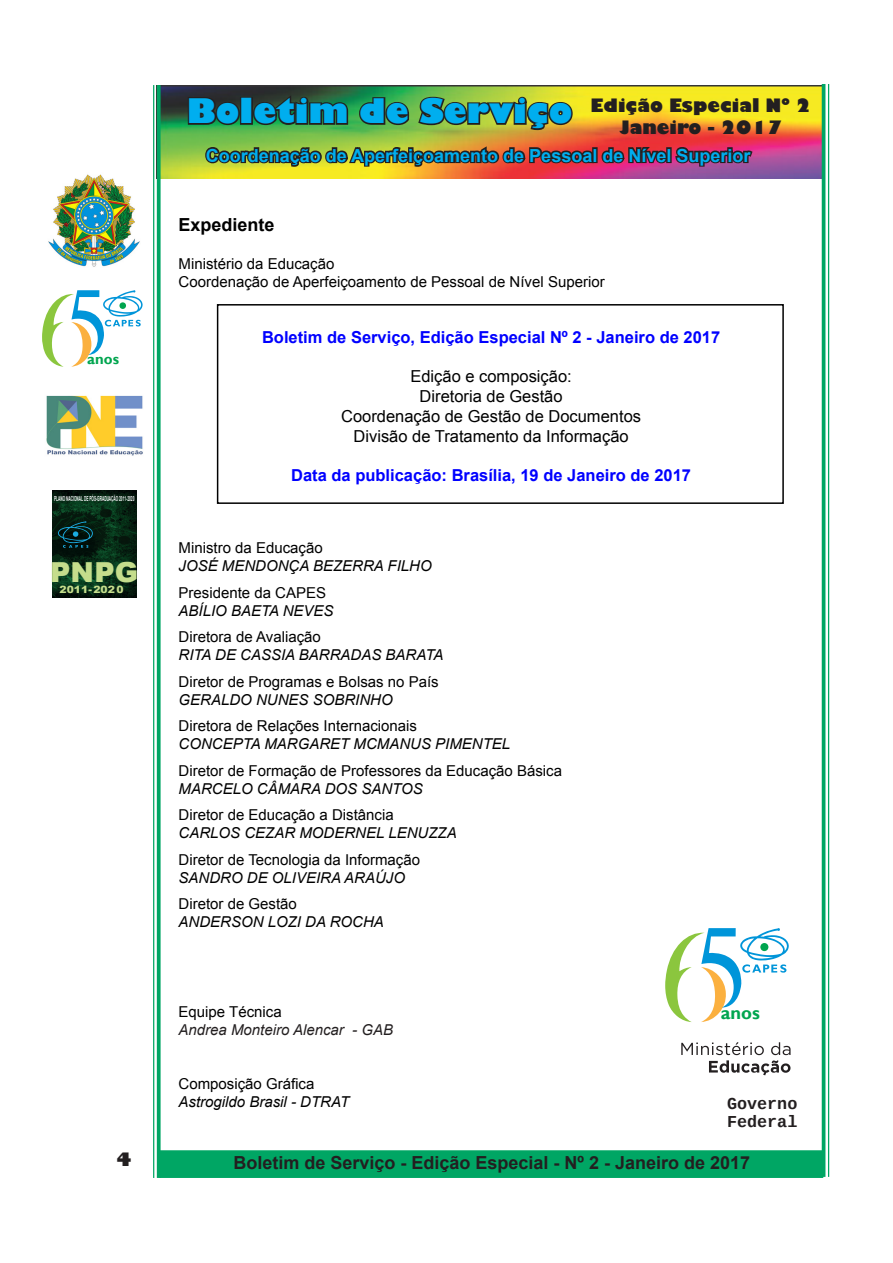
<style>
.page{position:relative;width:893px;height:1263px;background:#fff}
.page>*{position:absolute;margin:0;border:0;box-sizing:border-box;transform-origin:0 0}
.t1{font:800 33px "Gill Sans";color:#00aeef}
.t2{font:900 27.6px "Arial";color:#c5dd8c}
.t3{font:700 18.3px "Gill Sans";color:#00a54f}
.t4{font:700 18px "Arial";color:#00aeef}
.t5{font:700 18px "Arial";color:#231f20}
.t6{font:800 18px/21.6px "Gill Sans";color:#231f20;text-align:center}
.t7{font:700 18px "Arial";color:#000}
.t8{font:700 16.8px/18px "Liberation Mono";color:#231f20}
.t9{font:16.5px "Arial";color:#000}
.t10{font:700 16.5px "Arial";color:#00f}
.t11{font:15px "Arial";color:#000}
.t12{font:italic 15px "Arial";color:#000}
.t13{font:italic 15px "Arial";color:#231f20}
.t14{font:700 14.85px "Gill Sans";color:#00a54f}
.t15{font:900 10.05px "Arial";color:#c5dd8c;scale:1.08 1}
.t16{font:700 7.05px "Arial";color:#f2f3f4;scale:.46 1}
</style>
<div class="page">
<img style="left:161px;top:85px;width:661px;height:93px">
<div style="left:159px;top:1150px;width:664px;height:28px;background:#00a664;border:2px solid #00a664"></div>
<hr style="left:153px;top:85px;width:1px;height:1093px;background:#00a664">
<svg style="left:157px;top:85px;width:4px;height:1093px;background:#17ad71"></svg>
<hr style="left:822px;top:84px;width:3px;height:1093px;background:#00a664">
<hr style="left:828px;top:84px;width:1px;height:1093px;background:#00a664">
<img style="left:52px;top:491px;width:84px;height:106px">
<svg style="left:57px;top:521px;width:36px;height:27px"></svg>
<img style="left:186px;top:92px;width:568px;height:76px">
<img style="left:48px;top:174px;width:92px;height:93px">
<img style="left:46px;top:395px;width:97px;height:61px">
<svg style="left:42px;top:290px;width:101px;height:77px"></svg>
<div style="left:217px;top:304px;width:567px;height:200px;border:2px solid #000"></div>
<svg style="left:665px;top:928px;width:124px;height:94px"></svg>
<svg style="left:681px;top:1042px;width:109px;height:33px"></svg>
<p class="t14" style="left:87px;top:350px;width:33px">anos</p>
<p class="t16" style="left:54px;top:494px;width:176px">PLANO NACIONAL DE PÓS-GRADUAÇÃO 2011-2020</p>
<h2 class="t2" style="left:50px;top:552px;width:90px">PNPG</h2>
<p class="t15" style="left:60px;top:582px;width:61px">2011-2020</p>
<p class="t6" style="left:116px;top:1150px;width:17px">4</p>
<h1 class="t1" style="left:187px;top:90px;width:387px">Boletim de Serviço</h1>
<p class="t6" style="left:591px;top:96px;width:222px">Edição Especial Nº 2<br>Janeiro - 2017</p>
<p class="t4" style="left:206px;top:143px;width:546px">Coordenação de Aperfeiçoamento de Pessoal de Nível Superior</p>
<p class="t7" style="left:179px;top:213px;width:98px">Expediente</p>
<p class="t11" style="left:179px;top:254px;width:157px">Ministério da Educação</p>
<p class="t11" style="left:179px;top:272px;width:428px">Coordenação de Aperfeiçoamento de Pessoal de Nível Superior</p>
<p class="t10" style="left:262px;top:326px;width:460px">Boletim de Serviço, Edição Especial Nº 2 - Janeiro de 2017</p>
<p class="t9" style="left:410px;top:366px;width:163px">Edição e composição:</p>
<p class="t9" style="left:420px;top:385px;width:145px">Diretoria de Gestão</p>
<p class="t9" style="left:341px;top:405px;width:301px">Coordenação de Gestão de Documentos</p>
<p class="t9" style="left:354px;top:425px;width:277px">Divisão de Tratamento da Informação</p>
<p class="t10" style="left:291px;top:464px;width:401px">Data da publicação: Brasília, 19 de Janeiro de 2017</p>
<p class="t11" style="left:179px;top:538px;width:146px">Ministro da Educação</p>
<p class="t12" style="left:179px;top:556px;width:255px">JOSÉ MENDONÇA BEZERRA FILHO</p>
<p class="t11" style="left:179px;top:583px;width:149px">Presidente da CAPES</p>
<p class="t12" style="left:179px;top:601px;width:157px">ABÍLIO BAETA NEVES</p>
<p class="t11" style="left:179px;top:627px;width:144px">Diretora de Avaliação</p>
<p class="t12" style="left:179px;top:645px;width:266px">RITA DE CASSIA BARRADAS BARATA</p>
<p class="t11" style="left:179px;top:672px;width:262px">Diretor de Programas e Bolsas no País</p>
<p class="t12" style="left:179px;top:690px;width:216px">GERALDO NUNES SOBRINHO</p>
<p class="t11" style="left:179px;top:716px;width:240px">Diretora de Relações Internacionais</p>
<p class="t12" style="left:179px;top:734px;width:333px">CONCEPTA MARGARET MCMANUS PIMENTEL</p>
<p class="t11" style="left:179px;top:761px;width:385px">Diretor de Formação de Professores da Educação Básica</p>
<p class="t12" style="left:179px;top:779px;width:246px">MARCELO CÂMARA DOS SANTOS</p>
<p class="t11" style="left:179px;top:805px;width:217px">Diretor de Educação a Distância</p>
<p class="t12" style="left:179px;top:823px;width:280px">CARLOS CEZAR MODERNEL LENUZZA</p>
<p class="t11" style="left:179px;top:849px;width:243px">Diretor de Tecnologia da Informação</p>
<p class="t12" style="left:179px;top:868px;width:228px">SANDRO DE OLIVEIRA ARAÚJO</p>
<p class="t11" style="left:179px;top:894px;width:120px">Diretor de Gestão</p>
<p class="t12" style="left:179px;top:912px;width:207px">ANDERSON LOZI DA ROCHA</p>
<p class="t11" style="left:179px;top:1002px;width:105px">Equipe Técnica</p>
<p class="t13" style="left:179px;top:1020px;width:216px">Andrea Monteiro Alencar - GAB</p>
<p class="t11" style="left:179px;top:1074px;width:137px">Composição Gráfica</p>
<p class="t12" style="left:179px;top:1092px;width:172px">Astrogildo Brasil - DTRAT</p>
<p class="t3" style="left:721px;top:1002px;width:41px">anos</p>
<p class="t8" style="left:727px;top:1095px;width:72px">Governo<br>Federal</p>
<p class="t5" style="left:233px;top:1150px;width:518px">Boletim de Serviço - Edição Especial - Nº 2 - Janeiro de 2017</p>
</div>
